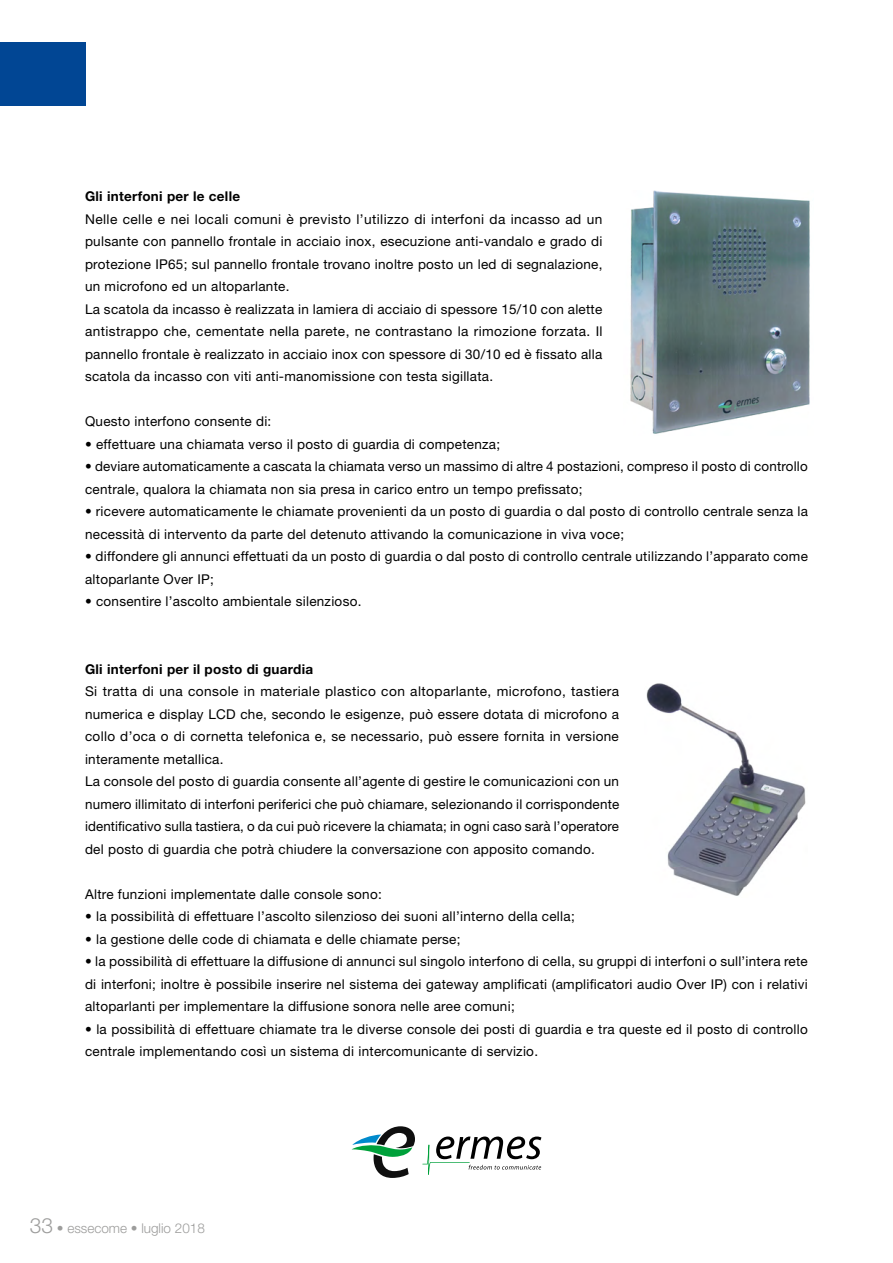
<style>
.page{position:relative;width:893px;height:1263px;background:#fff}
.page>*{position:absolute;margin:0;border:0;box-sizing:border-box;transform-origin:0 0}
.t1{font:13.5px/22.5px "Helvetica Neue LT Std";letter-spacing:.02em;color:#000}
.t2{font:700 13.5px "Helvetica Neue LT Std";letter-spacing:.02em;color:#000}
.t3{font:300 13.5px "Helvetica Neue LT Std";color:#9d9d9c}
.s1{font-size:21px}
</style>
<div class="page">
<div style="left:0;top:43px;width:85px;height:63px;background:#014694"></div>
<img style="left:630px;top:191px;width:180px;height:243px">
<img style="left:646px;top:683px;width:160px;height:213px">
<svg style="left:351px;top:1126px;width:64px;height:52px"></svg>
<svg style="left:422px;top:1136px;width:119px;height:39px"></svg>
<p class="t2" style="left:85px;top:188px;width:157px">Gli interfoni per le celle</p>
<p class="t1" style="left:85px;top:207px;width:519px">Nelle celle e nei locali comuni è previsto l’utilizzo di interfoni da incasso ad un pulsante con pannello frontale in acciaio inox, esecuzione anti-vandalo e grado di protezione IP65; sul pannello frontale trovano inoltre posto un led di segnalazione, un microfono ed un altoparlante.<br>La scatola da incasso è realizzata in lamiera di acciaio di spessore 15/10 con alette antistrappo che, cementate nella parete, ne contrastano la rimozione forzata. Il pannello frontale è realizzato in acciaio inox con spessore di 30/10 ed è fissato alla scatola da incasso con viti anti-manomissione con testa sigillata.</p>
<p class="t1" style="left:85px;top:410px;width:188px">Questo interfono consente di:</p>
<p class="t1" style="left:85px;top:432px;width:417px">• effettuare una chiamata verso il posto di guardia di competenza;</p>
<p class="t1" style="left:85px;top:455px;width:724px">• deviare automaticamente a cascata la chiamata verso un massimo di altre 4 postazioni, compreso il posto di controllo centrale, qualora la chiamata non sia presa in carico entro un tempo prefissato;</p>
<p class="t1" style="left:85px;top:500px;width:724px">• ricevere automaticamente le chiamate provenienti da un posto di guardia o dal posto di controllo centrale senza la necessità di intervento da parte del detenuto attivando la comunicazione in viva voce;</p>
<p class="t1" style="left:85px;top:545px;width:724px">• diffondere gli annunci effettuati da un posto di guardia o dal posto di controllo centrale utilizzando l’apparato come altoparlante Over IP;</p>
<p class="t1" style="left:85px;top:590px;width:278px">• consentire l’ascolto ambientale silenzioso.</p>
<p class="t2" style="left:85px;top:660px;width:230px">Gli interfoni per il posto di guardia</p>
<p class="t1" style="left:85px;top:680px;width:536px">Si tratta di una console in materiale plastico con altoparlante, microfono, tastiera numerica e display LCD che, secondo le esigenze, può essere dotata di microfono a collo d’oca o di cornetta telefonica e, se necessario, può essere fornita in versione interamente metallica.<br>La console del posto di guardia consente all’agente di gestire le comunicazioni con un numero illimitato di interfoni periferici che può chiamare, selezionando il corrispondente identificativo sulla tastiera, o da cui può ricevere la chiamata; in ogni caso sarà l’operatore del posto di guardia che potrà chiudere la conversazione con apposito comando.</p>
<p class="t1" style="left:85px;top:882px;width:298px">Altre funzioni implementate dalle console sono:</p>
<p class="t1" style="left:85px;top:905px;width:491px">• la possibilità di effettuare l’ascolto silenzioso dei suoni all’interno della cella;</p>
<p class="t1" style="left:85px;top:927px;width:377px">• la gestione delle code di chiamata e delle chiamate perse;</p>
<p class="t1" style="left:85px;top:950px;width:724px;text-align:justify">• la possibilità di effettuare la diffusione di annunci sul singolo interfono di cella, su gruppi di interfoni o sull’intera rete di interfoni; inoltre è possibile inserire nel sistema dei gateway amplificati (amplificatori audio Over IP) con i relativi altoparlanti per implementare la diffusione sonora nelle aree comuni;</p>
<p class="t1" style="left:85px;top:1017px;width:724px">• la possibilità di effettuare chiamate tra le diverse console dei posti di guardia e tra queste ed il posto di controllo centrale implementando così un sistema di intercomunicante di servizio.</p>
<p class="t3" style="left:30px;top:1220px;width:177px"><span class="s1">33</span> • essecome • luglio 2018</p>
</div>
